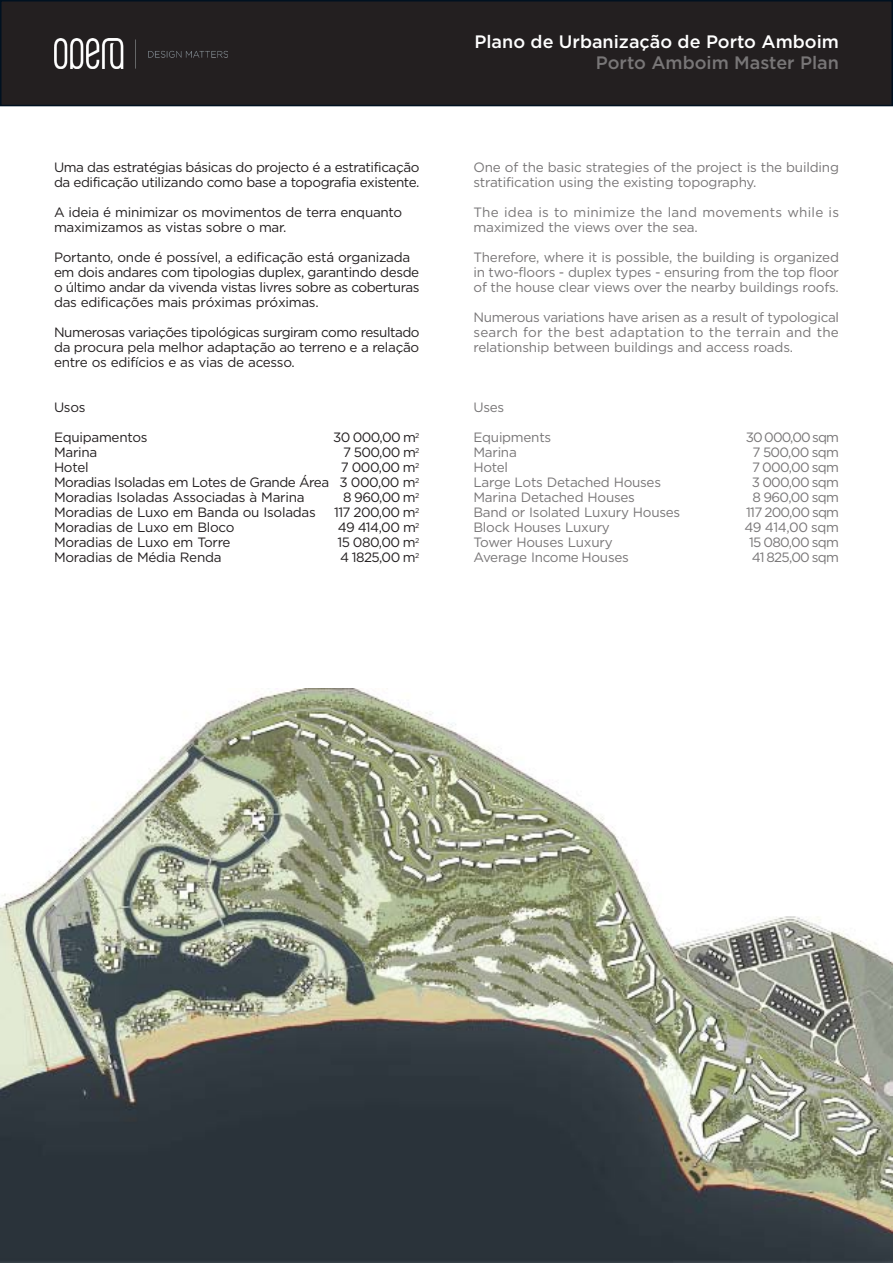
<style>
.page{position:relative;width:893px;height:1263px;background:#fff}
.page>*{position:absolute;margin:0;border:0;box-sizing:border-box;transform-origin:0 0}
.t1{font:500 18px "Gotham HTF";color:#fff}
.t2{font:500 18px "Gotham HTF";color:#787677}
.txt9{font:13.5px/15px "Gotham HTF";letter-spacing:-.02em;color:#231f20;text-align:justify}
.txt9_ing{font:13.5px/15px "Gotham HTF";letter-spacing:-.015em;color:#787677;text-align:justify}
.txt9-2{font:13.5px "Gotham HTF";letter-spacing:-.02em;color:#787677}
.txt9_ing-2{font:13.5px/15px "Gotham HTF";letter-spacing:.015em;color:#787677}
.txt9-3{font:13.5px "Gotham HTF";letter-spacing:-.055em;color:#787677}
.txt9-4{font:13.5px "Gotham HTF";letter-spacing:-.065em;color:#787677}
</style>
<div class="page">
<div style="left:1px;top:1px;width:891px;height:105px;background:#231f20"></div>
<div style="left:0;top:0;width:893px;height:106px;border:2px solid #001120"></div>
<img style="left:54px;top:38px;width:174px;height:30px">
<img style="left:0;top:689px;width:893px;height:574px">
<p class="txt9" style="left:54px;top:159px;width:367px">Uma das estratégias básicas do projecto é a estratificação da edificação utilizando como base a topografia existente.</p>
<p class="txt9" style="left:54px;top:204px;width:350px">A ideia é minimizar os movimentos de terra enquanto</p>
<p class="txt9" style="left:54px;top:219px;width:234px">maximizamos as vistas sobre o mar.</p>
<p class="txt9" style="left:54px;top:249px;width:358px">Portanto, onde é possível, a edificação está organizada</p>
<p class="txt9" style="left:54px;top:264px;width:367px">em dois andares com tipologias duplex, garantindo desde o último andar da vivenda vistas livres sobre as coberturas das edificações mais próximas próximas.</p>
<p class="txt9" style="left:54px;top:324px;width:367px">Numerosas variações tipológicas surgiram como resultado da procura pela melhor adaptação ao terreno e a relação entre os edifícios e as vias de acesso.</p>
<p class="txt9" style="left:54px;top:399px;width:33px">Usos</p>
<p class="txt9" style="left:54px;top:429px;width:95px">Equipamentos</p>
<p class="txt9" style="left:333px;top:429px;width:88px">30 000,00 m<sup>2</sup></p>
<p class="txt9" style="left:54px;top:444px;width:45px">Marina</p>
<p class="txt9" style="left:343px;top:444px;width:78px">7 500,00 m<sup>2</sup></p>
<p class="txt9" style="left:54px;top:459px;width:36px">Hotel</p>
<p class="txt9" style="left:341px;top:459px;width:80px">7 000,00 m<sup>2</sup></p>
<p class="txt9" style="left:54px;top:474px;width:367px">Moradias Isoladas em Lotes de Grande Área 3 000,00 m<sup>2</sup></p>
<p class="txt9" style="left:54px;top:489px;width:252px">Moradias Isoladas Associadas à Marina</p>
<p class="txt9" style="left:343px;top:489px;width:78px">8 960,00 m<sup>2</sup></p>
<p class="txt9" style="left:54px;top:504px;width:263px">Moradias de Luxo em Banda ou Isoladas</p>
<p class="txt9" style="left:334px;top:504px;width:87px">117 200,00 m<sup>2</sup></p>
<p class="txt9" style="left:54px;top:519px;width:182px">Moradias de Luxo em Bloco</p>
<p class="txt9" style="left:338px;top:519px;width:83px">49 414,00 m<sup>2</sup></p>
<p class="txt9" style="left:54px;top:534px;width:178px">Moradias de Luxo em Torre</p>
<p class="txt9" style="left:338px;top:534px;width:83px">15 080,00 m<sup>2</sup></p>
<p class="txt9" style="left:54px;top:549px;width:169px">Moradias de Média Renda</p>
<p class="txt9" style="left:340px;top:549px;width:81px">4 1825,00 m<sup>2</sup></p>
<p class="t1" style="left:474px;top:31px;width:366px">Plano de Urbanização de Porto Amboim</p>
<p class="t2" style="left:596px;top:53px;width:245px">Porto Amboim Master Plan</p>
<p class="txt9_ing" style="left:473px;top:159px;width:367px">One of the basic strategies of the project is the building stratification using the existing topography.</p>
<p class="txt9_ing-2" style="left:473px;top:204px;width:367px">The idea is to minimize the land movements while is maximized the views over the sea.</p>
<p class="txt9_ing" style="left:473px;top:249px;width:367px">Therefore, where it is possible, the building is organized in two-floors - duplex types - ensuring from the top floor of the house clear views over the nearby buildings roofs.</p>
<p class="txt9_ing" style="left:473px;top:309px;width:367px">Numerous variations have arisen as a result of typological search for the best adaptation to the terrain and the relationship between buildings and access roads.</p>
<p class="txt9-2" style="left:473px;top:399px;width:32px">Uses</p>
<p class="txt9-2" style="left:473px;top:429px;width:79px">Equipments</p>
<p class="txt9-4" style="left:746px;top:429px;width:95px">30 000,00 sqm</p>
<p class="txt9-2" style="left:473px;top:444px;width:45px">Marina</p>
<p class="txt9-2" style="left:753px;top:444px;width:88px">7 500,00 sqm</p>
<p class="txt9-2" style="left:473px;top:459px;width:36px">Hotel</p>
<p class="txt9-2" style="left:752px;top:459px;width:88px">7 000,00 sqm</p>
<p class="txt9-2" style="left:473px;top:474px;width:189px">Large Lots Detached Houses</p>
<p class="txt9-2" style="left:752px;top:474px;width:88px">3 000,00 sqm</p>
<p class="txt9-2" style="left:473px;top:489px;width:163px">Marina Detached Houses</p>
<p class="txt9-2" style="left:753px;top:489px;width:88px">8 960,00 sqm</p>
<p class="txt9-2" style="left:473px;top:504px;width:208px">Band or Isolated Luxury Houses</p>
<p class="txt9-3" style="left:746px;top:504px;width:94px">117 200,00 sqm</p>
<p class="txt9-2" style="left:473px;top:519px;width:138px">Block Houses Luxury</p>
<p class="txt9-2" style="left:744px;top:519px;width:96px">49 414,00 sqm</p>
<p class="txt9-2" style="left:473px;top:534px;width:141px">Tower Houses Luxury</p>
<p class="txt9-3" style="left:749px;top:534px;width:91px">15 080,00 sqm</p>
<p class="txt9-2" style="left:473px;top:549px;width:157px">Average Income Houses</p>
<p class="txt9-3" style="left:752px;top:549px;width:89px">41 825,00 sqm</p>
</div>
